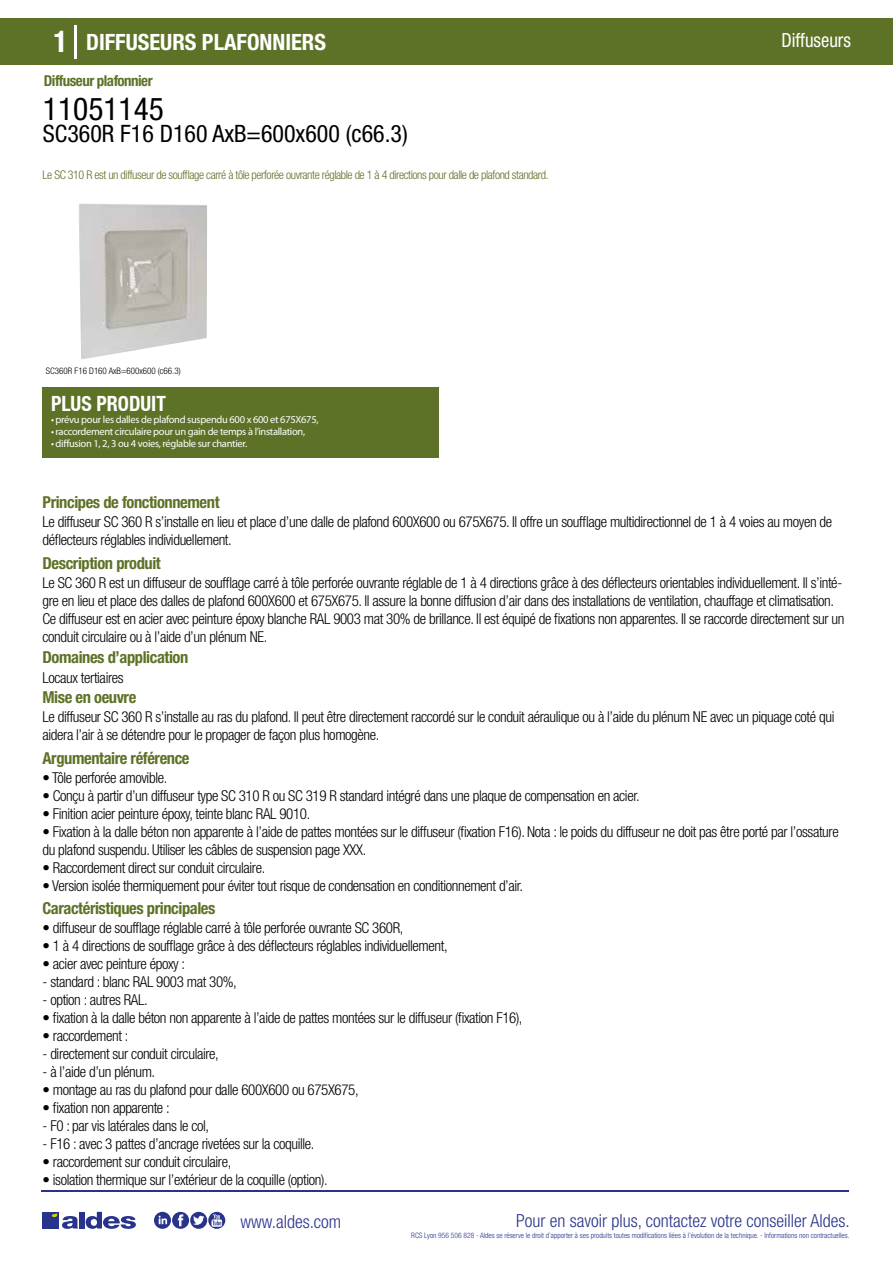
<style>
.page{position:relative;width:893px;height:1263px;background:#fff}
.page>*{position:absolute;margin:0;border:0;box-sizing:border-box;transform-origin:0 0}
.t1{font:condensed 31.5px "Helvetica Neue LT Std";color:#000}
.t2{font:condensed 24px "Helvetica Neue LT Std";color:#000}
.t3{font:700 condensed 22.5px "Helvetica Neue LT Std";color:#fff}
.t4{font:700 condensed 21px "Helvetica Neue";color:#fff;scale:.95 1}
.t5{font:condensed 19.5px "Helvetica Neue LT Std";color:#fff;scale:.95 1}
.t6{font:300 condensed 18px "Helvetica Neue";color:#28348b}
.t7{font:700 condensed 16.5px "Helvetica Neue LT Std";letter-spacing:-.025em;color:#5d7227}
.t8{font:300 condensed 15px/18px "Helvetica Neue LT Std";letter-spacing:-.025em;color:#000}
.t9{font:700 condensed 15px "Helvetica Neue LT Std";letter-spacing:-.035em;color:#5d7227}
.t10{font:300 condensed 12px "Helvetica Neue LT Std";letter-spacing:-.035em;color:#5d7227}
.t11{font:10.5px "Myriad Pro";letter-spacing:-.03em;color:#fff}
.t12{font:300 condensed 9px "Helvetica Neue";color:#000}
.t13{font:300 condensed 7.5px "Helvetica Neue";color:#28348b}
.s1{font-size:30px}
</style>
<div class="page">
<div style="left:0;top:18px;width:893px;height:46px;background:#5d7227"></div>
<div style="left:43px;top:387px;width:396px;height:70px;background:#5d7227"></div>
<hr style="left:74px;top:25px;width:2px;height:33px;background:#fff">
<svg style="left:79px;top:203px;width:128px;height:157px;background:#c9c6c2"></svg>
<hr style="left:41px;top:1190px;width:808px;height:1px;background:#28348b">
<svg style="left:154px;top:1212px;width:71px;height:17px"></svg>
<div style="left:42px;top:1212px;width:17px;height:16px;background:#28348b"></div>
<div style="left:79px;top:1212px;width:5px;height:16px;background:#28348b"></div>
<svg style="left:86px;top:1212px;width:50px;height:17px"></svg>
<svg style="left:52px;top:1213px;width:26px;height:16px"></svg>
<h3 class="t3" style="left:54px;top:28px;width:274px"><span class="s1">1</span> DIFFUSEURS PLAFONNIERS</h3>
<h3 class="t5" style="left:781px;top:29px;width:75px">Diffuseurs</h3>
<p class="t9" style="left:44px;top:71px;width:110px">Diffuseur plafonnier</p>
<h1 class="t1" style="left:43px;top:91px;width:122px">11051145</h1>
<h2 class="t2" style="left:43px;top:120px;width:366px">SC360R F16 D160 AxB=600x600 (c66.3)</h2>
<p class="t10" style="left:43px;top:167px;width:508px">Le SC 310 R est un diffuseur de soufflage carré à tôle perforée ouvrante réglable de 1 à 4 directions pour dalle de plafond standard.</p>
<p class="t12" style="left:46px;top:365px;width:136px">SC360R F16 D160 AxB=600x600 (c66.3)</p>
<p class="t12" style="left:46px;top:365px;width:113px">Diffuseur SC 360R - Vue de devant</p>
<h3 class="t4" style="left:51px;top:391px;width:122px">PLUS PRODUIT</h3>
<p class="t11" style="left:51px;top:413px;width:269px">• prévu pour les dalles de plafond suspendu 600 x 600 et 675X675,</p>
<p class="t11" style="left:51px;top:425px;width:256px">• raccordement circulaire pour un gain de temps à l’installation,</p>
<p class="t11" style="left:51px;top:437px;width:198px">• diffusion 1, 2, 3 ou 4 voies, réglable sur chantier.</p>
<p class="t7" style="left:43px;top:492px;width:179px">Principes de fonctionnement</p>
<p class="t8" style="left:43px;top:513px;width:791px">Le diffuseur SC 360 R s’installe en lieu et place d’une dalle de plafond 600X600 ou 675X675. Il offre un soufflage multidirectionnel de 1 à 4 voies au moyen de déflecteurs réglables individuellement.</p>
<p class="t8" style="left:43px;top:573px;width:803px">Le SC 360 R est un diffuseur de soufflage carré à tôle perforée ouvrante réglable de 1 à 4 directions grâce à des déflecteurs orientables individuellement. Il s’inté&shy;gre en lieu et place des dalles de plafond 600X600 et 675X675. Il assure la bonne diffusion d’air dans des installations de ventilation, chauffage et climatisation.<br>Ce diffuseur est en acier avec peinture époxy blanche RAL 9003 mat 30% de brillance. Il est équipé de fixations non apparentes. Il se raccorde directement sur un conduit circulaire ou à l’aide d’un plénum NE.</p>
<p class="t8" style="left:43px;top:668px;width:83px">Locaux tertiaires</p>
<p class="t8" style="left:43px;top:708px;width:793px">Le diffuseur SC 360 R s’installe au ras du plafond. Il peut être directement raccordé sur le conduit aéraulique ou à l’aide du plénum NE avec un piquage coté qui aidera l’air à se détendre pour le propager de façon plus homogène.</p>
<p class="t7" style="left:43px;top:553px;width:120px">Description produit</p>
<p class="t7" style="left:43px;top:647px;width:147px">Domaines d’application</p>
<p class="t7" style="left:43px;top:687px;width:95px">Mise en oeuvre</p>
<p class="t7" style="left:43px;top:748px;width:149px">Argumentaire référence</p>
<p class="t8" style="left:43px;top:768px;width:126px">• Tôle perforée amovible.</p>
<p class="t8" style="left:43px;top:786px;width:599px">• Conçu à partir d’un diffuseur type SC 310 R ou SC 319 R standard intégré dans une plaque de compensation en acier.</p>
<p class="t8" style="left:43px;top:804px;width:269px">• Finition acier peinture époxy, teinte blanc RAL 9010.</p>
<p class="t8" style="left:43px;top:822px;width:798px">• Fixation à la dalle béton non apparente à l’aide de pattes montées sur le diffuseur (fixation F16). Nota : le poids du diffuseur ne doit pas être porté par l’ossature du plafond suspendu. Utiliser les câbles de suspension page XXX.</p>
<p class="t8" style="left:43px;top:858px;width:224px">• Raccordement direct sur conduit circulaire.</p>
<p class="t8" style="left:43px;top:876px;width:482px">• Version isolée thermiquement pour éviter tout risque de condensation en conditionnement d’air.</p>
<p class="t7" style="left:43px;top:898px;width:174px">Caractéristiques principales</p>
<p class="t8" style="left:43px;top:918px;width:362px">• diffuseur de soufflage réglable carré à tôle perforée ouvrante SC 360R,</p>
<p class="t8" style="left:43px;top:936px;width:407px">• 1 à 4 directions de soufflage grâce à des déflecteurs réglables individuellement,</p>
<p class="t8" style="left:43px;top:954px;width:144px">• acier avec peinture époxy :</p>
<p class="t8" style="left:43px;top:972px;width:196px">- standard : blanc RAL 9003 mat 30%,</p>
<p class="t8" style="left:43px;top:990px;width:107px">- option : autres RAL.</p>
<p class="t8" style="left:43px;top:1008px;width:482px">• fixation à la dalle béton non apparente à l’aide de pattes montées sur le diffuseur (fixation F16),</p>
<p class="t8" style="left:43px;top:1026px;width:88px">• raccordement :</p>
<p class="t8" style="left:43px;top:1044px;width:178px">- directement sur conduit circulaire,</p>
<p class="t8" style="left:43px;top:1062px;width:114px">- à l’aide d’un plénum.</p>
<p class="t8" style="left:43px;top:1080px;width:318px">• montage au ras du plafond pour dalle 600X600 ou 675X675,</p>
<p class="t8" style="left:43px;top:1098px;width:129px">• fixation non apparente :</p>
<p class="t8" style="left:43px;top:1116px;width:168px">- F0 : par vis latérales dans le col,</p>
<p class="t8" style="left:43px;top:1134px;width:273px">- F16 : avec 3 pattes d’ancrage rivetées sur la coquille.</p>
<p class="t8" style="left:43px;top:1152px;width:190px">• raccordement sur conduit circulaire,</p>
<p class="t8" style="left:43px;top:1170px;width:287px">• isolation thermique sur l’extérieur de la coquille (option).</p>
<p class="t6" style="left:240px;top:1211px;width:102px">www.aldes.com</p>
<p class="t6" style="left:516px;top:1211px;width:335px">Pour en savoir plus, contactez votre conseiller Aldes.</p>
<p class="t13" style="left:411px;top:1230px;width:440px">RCS Lyon 956 506 828 - Aldes se réserve le droit d’apporter à ses produits toutes modifications liées à l’évolution de la technique. - Informations non contractuelles.</p>
</div>
